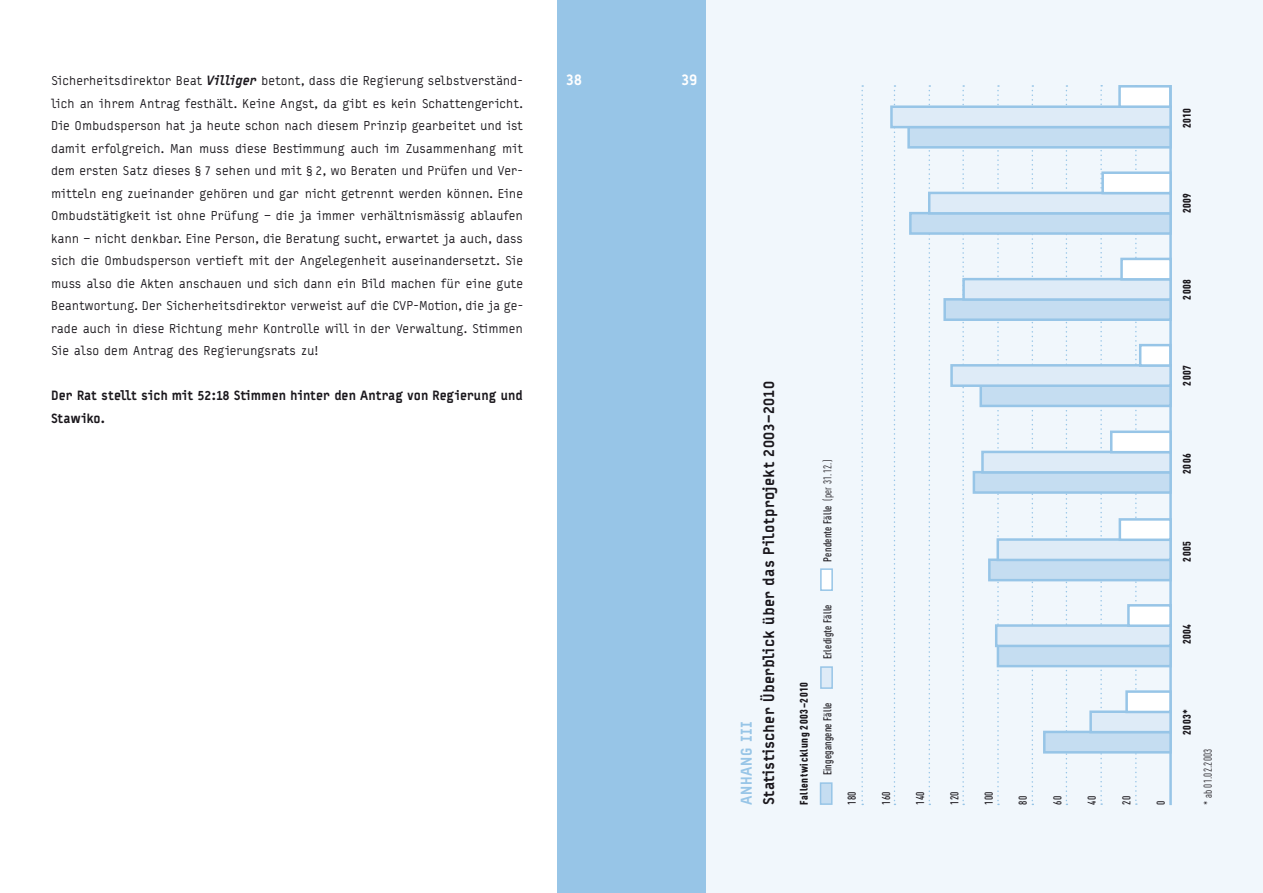
<style>
.page{position:relative;width:1263px;height:893px;background:#fff}
.page>*{position:absolute;margin:0;border:0;box-sizing:border-box;transform-origin:0 0}
.t1{font:900 15px "Typestar";letter-spacing:.01em;color:#1a171c}
.t2{font:900 15px "Typestar";color:#97c5e7}
.t3{font:900 15px "Typestar";color:#fff}
.t4{font:12.9px/22.5px "Typestar";letter-spacing:.005em;color:#1a171c;text-align:justify}
.t5{font:900 12.9px/22.5px "Typestar";letter-spacing:.005em;color:#1a171c}
.t6{font:500 11.25px "DIN Cond";letter-spacing:.02em;color:#1a171c}
.t7{font:11.25px "DIN Cond";letter-spacing:.02em;color:#1a171c}
.t8{font:900 10.95px "DIN Cond";letter-spacing:.06em;color:#1a171c}
.s1{font-weight:900;font-style:italic}
.s2{font-weight:400}
</style>
<div class="page">
<div style="left:706px;top:0;width:557px;height:893px;background:#f1f7fc"></div>
<hr style="left:1169px;top:85px;width:3px;height:720px;background:#97c5e7">
<svg style="left:861px;top:85px;width:2px;height:720px"></svg>
<svg style="left:894px;top:85px;width:1px;height:720px"></svg>
<svg style="left:928px;top:85px;width:2px;height:720px"></svg>
<svg style="left:962px;top:85px;width:2px;height:720px"></svg>
<svg style="left:997px;top:85px;width:2px;height:720px"></svg>
<svg style="left:1031px;top:85px;width:2px;height:720px"></svg>
<svg style="left:1066px;top:85px;width:1px;height:720px"></svg>
<svg style="left:1100px;top:85px;width:2px;height:720px"></svg>
<svg style="left:1135px;top:150px;width:2px;height:655px"></svg>
<div style="left:979px;top:384px;width:193px;height:23px;background:#c5ddf1;border:3px solid #97c5e7"></div>
<div style="left:973px;top:471px;width:199px;height:23px;background:#c5ddf1;border:3px solid #97c5e7"></div>
<div style="left:988px;top:558px;width:184px;height:23px;background:#c5ddf1;border:3px solid #97c5e7"></div>
<div style="left:997px;top:644px;width:175px;height:23px;background:#c5ddf1;border:3px solid #97c5e7"></div>
<div style="left:1043px;top:731px;width:129px;height:23px;background:#c5ddf1;border:3px solid #97c5e7"></div>
<div style="left:943px;top:298px;width:229px;height:23px;background:#c5ddf1;border:3px solid #97c5e7"></div>
<div style="left:909px;top:212px;width:263px;height:23px;background:#c5ddf1;border:3px solid #97c5e7"></div>
<div style="left:907px;top:126px;width:265px;height:23px;background:#c5ddf1;border:3px solid #97c5e7"></div>
<div style="left:950px;top:364px;width:222px;height:23px;background:#deebf7;border:3px solid #97c5e7"></div>
<div style="left:981px;top:451px;width:191px;height:23px;background:#deebf7;border:3px solid #97c5e7"></div>
<div style="left:996px;top:538px;width:176px;height:23px;background:#deebf7;border:3px solid #97c5e7"></div>
<div style="left:995px;top:624px;width:177px;height:23px;background:#deebf7;border:3px solid #97c5e7"></div>
<div style="left:1089px;top:710px;width:83px;height:23px;background:#deebf7;border:3px solid #97c5e7"></div>
<div style="left:962px;top:278px;width:210px;height:23px;background:#deebf7;border:3px solid #97c5e7"></div>
<div style="left:928px;top:192px;width:244px;height:23px;background:#deebf7;border:3px solid #97c5e7"></div>
<div style="left:890px;top:105px;width:282px;height:23px;background:#deebf7;border:3px solid #97c5e7"></div>
<div style="left:1139px;top:344px;width:32px;height:23px;background:#fff;border:3px solid #97c5e7"></div>
<div style="left:1110px;top:431px;width:62px;height:22px;background:#fff;border:3px solid #97c5e7"></div>
<div style="left:1118px;top:518px;width:54px;height:23px;background:#fff;border:3px solid #97c5e7"></div>
<div style="left:1127px;top:604px;width:45px;height:23px;background:#fff;border:3px solid #97c5e7"></div>
<div style="left:1125px;top:690px;width:47px;height:23px;background:#fff;border:3px solid #97c5e7"></div>
<div style="left:1120px;top:258px;width:52px;height:23px;background:#fff;border:3px solid #97c5e7"></div>
<div style="left:1101px;top:171px;width:71px;height:23px;background:#fff;border:3px solid #97c5e7"></div>
<div style="left:1118px;top:85px;width:53px;height:23px;background:#fff;border:3px solid #97c5e7"></div>
<div style="left:631px;top:0;width:75px;height:893px;background:#97c5e7"></div>
<div style="left:557px;top:0;width:74px;height:893px;background:#97c5e7"></div>
<div style="left:820px;top:782px;width:12px;height:23px;background:#c5ddf1;border:2px solid #97c5e7"></div>
<div style="left:820px;top:666px;width:13px;height:23px;background:#deebf7;border:2px solid #97c5e7"></div>
<div style="left:820px;top:568px;width:13px;height:23px;background:#fff;border:2px solid #97c5e7"></div>
<p class="t4" style="left:51px;top:69px;width:474px">Sicherheitsdirektor Beat <span class="s1">Villiger</span> betont, dass die Regierung selbstverständ&shy;lich an ihrem Antrag festhält. Keine Angst, da gibt es kein Schattengericht.<br>Die Ombudsperson hat ja heute schon nach diesem Prinzip gearbeitet und ist damit erfolgreich. Man muss diese Bestimmung auch im Zusammenhang mit dem ersten Satz dieses § 7 sehen und mit § 2, wo Beraten und Prüfen und Ver&shy;mitteln eng zueinander gehören und gar nicht getrennt werden können. Eine Ombudstätigkeit ist ohne Prüfung – die ja immer verhältnismässig ablaufen kann – nicht denkbar. Eine Person, die Beratung sucht, erwartet ja auch, dass sich die Ombudsperson vertieft mit der Angelegenheit auseinandersetzt. Sie muss also die Akten anschauen und sich dann ein Bild machen für eine gute Beantwortung. Der Sicherheitsdirektor verweist auf die CVP-Motion, die ja ge&shy;rade auch in diese Richtung mehr Kontrolle will in der Verwaltung. Stimmen Sie also dem Antrag des Regierungsrats zu!</p>
<p class="t5" style="left:51px;top:384px;width:473px">Der Rat stellt sich mit 52:18 Stimmen hinter den Antrag von Regierung und<br>Stawiko.</p>
<p class="t3" style="left:566px;top:70px;width:18px">38</p>
<p class="t3" style="left:681px;top:70px;width:18px">39</p>
<p class="t8" style="left:1180px;top:128px;width:22px;rotate:-90deg">2010</p>
<p class="t8" style="left:1180px;top:213px;width:22px;rotate:-90deg">2009</p>
<p class="t8" style="left:1180px;top:300px;width:22px;rotate:-90deg">2008</p>
<p class="t2" style="left:737px;top:805px;width:84px;rotate:-90deg">ANHANG III</p>
<p class="t1" style="left:759px;top:805px;width:426px;rotate:-90deg">Statistischer Überblick über das Pilotprojekt 2003–2010</p>
<p class="t8" style="left:1180px;top:386px;width:22px;rotate:-90deg">2007</p>
<p class="t6" style="left:821px;top:561px;width:103px;rotate:-90deg">Pendente Fälle <span class="s2">(per 31.12.)</span></p>
<p class="t8" style="left:797px;top:805px;width:125px;rotate:-90deg">Fallentwicklung 2003–2010</p>
<p class="t6" style="left:821px;top:659px;width:56px;rotate:-90deg">Erledigte Fälle</p>
<p class="t6" style="left:821px;top:775px;width:75px;rotate:-90deg">Eingegangene Fälle</p>
<p class="t6" style="left:845px;top:805px;width:15px;rotate:-90deg">180</p>
<p class="t6" style="left:879px;top:805px;width:15px;rotate:-90deg">160</p>
<p class="t6" style="left:914px;top:805px;width:15px;rotate:-90deg">140</p>
<p class="t6" style="left:948px;top:805px;width:15px;rotate:-90deg">120</p>
<p class="t6" style="left:982px;top:805px;width:15px;rotate:-90deg">100</p>
<p class="t6" style="left:1016px;top:805px;width:10px;rotate:-90deg">80</p>
<p class="t6" style="left:1051px;top:805px;width:10px;rotate:-90deg">60</p>
<p class="t6" style="left:1085px;top:805px;width:10px;rotate:-90deg">40</p>
<p class="t6" style="left:1120px;top:805px;width:10px;rotate:-90deg">20</p>
<p class="t6" style="left:1154px;top:805px;width:6px;rotate:-90deg">0</p>
<p class="t8" style="left:1180px;top:474px;width:22px;rotate:-90deg">2006</p>
<p class="t8" style="left:1180px;top:562px;width:22px;rotate:-90deg">2005</p>
<p class="t8" style="left:1180px;top:644px;width:22px;rotate:-90deg">2004</p>
<p class="t8" style="left:1180px;top:735px;width:28px;rotate:-90deg">2003*</p>
<p class="t7" style="left:1201px;top:805px;width:58px;rotate:-90deg">* ab 01.02.2003</p>
</div>
